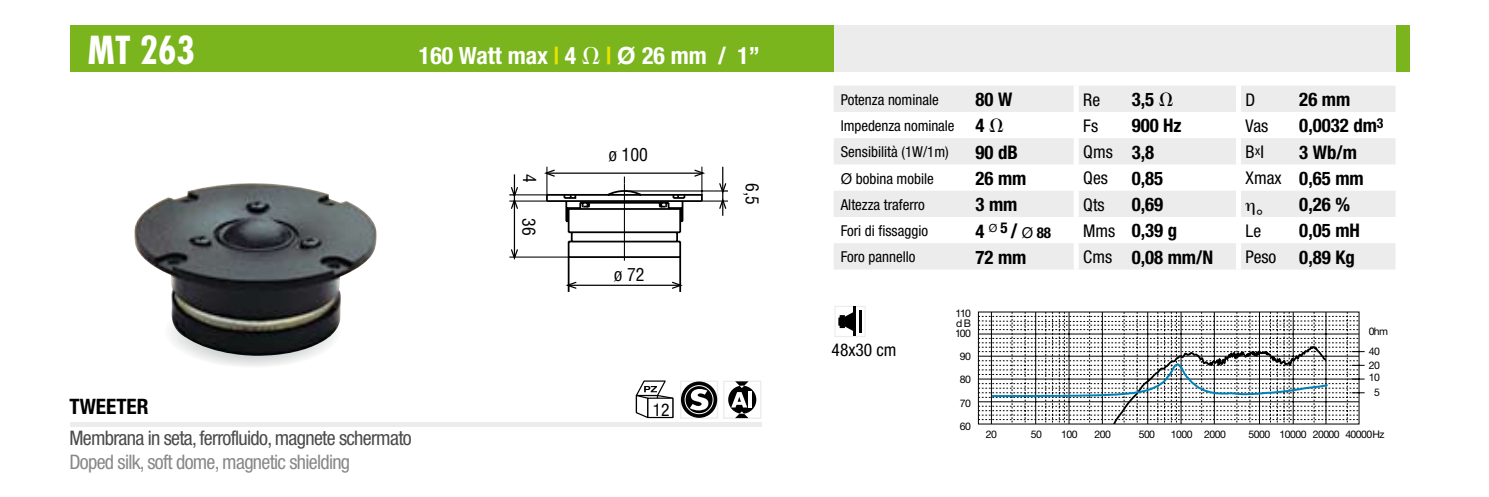
<style>
.page{position:relative;width:1489px;height:497px;background:#fff}
.page>*{position:absolute;margin:0;border:0;box-sizing:border-box;transform-origin:0 0}
.t1{font:700 condensed 37.5px "Futura";color:#fff}
.t2{font:700 condensed 23.75px "Helvetica Neue";color:#fff}
.t3{font:700 condensed 21.25px "Helvetica Neue";color:#000}
.t4{font:condensed 20px "Helvetica Neue";letter-spacing:-.035em;color:#4b4b4d}
.t5{font:condensed 20px "Helvetica Neue";letter-spacing:-.035em;color:#878889}
.t6{font:700 condensed 18.75px "Helvetica Neue";color:#000}
.t7{font:condensed 17.5px "Helvetica Neue";color:#000}
.t8{font:condensed 17.5px "Helvetica";color:#000}
.t9{font:condensed 15px "Helvetica Neue";color:#000}
.t10{font:700 condensed 15px "Helvetica Neue";color:#000}
.t11{font:10.5px/10.2px "Helvetica Neue";letter-spacing:-.05em;color:#000;text-align:justify}
.s1{color:#ebe100}
.s2{font-family:"Universal Greekwith Math Pi";font-weight:400;font-stretch:normal}
.s3{font-stretch:normal}
.s4{font-weight:700;font-size:18.75px}
.s5{font-family:"Universal Greekwith Math Pi";font-stretch:normal;font-size:18.75px}
.s6{font-weight:400;font-size:17.5px}
.s7{font-size:18.75px}
.s8{font-size:20px}
.s9{font-weight:400;font-stretch:normal}
</style>
<div class="page">
<div style="left:70px;top:421px;width:691px;height:5px;background:#ececed"></div>
<svg style="left:165px;top:295px;width:176px;height:72px"></svg>
<div style="left:833px;top:25px;width:563px;height:47px;background:#ececed"></div>
<div style="left:70px;top:25px;width:763px;height:47px;background:#7ab51d"></div>
<svg style="left:834px;top:86px;width:561px;height:183px;fill:#ececed"></svg>
<div style="left:1073px;top:85px;width:5px;height:27px;background:#fff"></div>
<div style="left:1235px;top:85px;width:5px;height:27px;background:#fff"></div>
<div style="left:1073px;top:112px;width:5px;height:26px;background:#fff"></div>
<div style="left:1235px;top:112px;width:5px;height:26px;background:#fff"></div>
<div style="left:1073px;top:138px;width:5px;height:26px;background:#fff"></div>
<div style="left:1235px;top:138px;width:5px;height:26px;background:#fff"></div>
<div style="left:1073px;top:164px;width:5px;height:26px;background:#fff"></div>
<div style="left:1235px;top:164px;width:5px;height:26px;background:#fff"></div>
<div style="left:1073px;top:190px;width:5px;height:27px;background:#fff"></div>
<div style="left:1235px;top:190px;width:5px;height:27px;background:#fff"></div>
<div style="left:1073px;top:217px;width:5px;height:26px;background:#fff"></div>
<div style="left:1235px;top:217px;width:5px;height:26px;background:#fff"></div>
<div style="left:1073px;top:243px;width:5px;height:26px;background:#fff"></div>
<div style="left:1235px;top:243px;width:5px;height:26px;background:#fff"></div>
<div style="left:1396px;top:25px;width:13px;height:47px;background:#7ab51d"></div>
<img style="left:134px;top:183px;width:243px;height:172px">
<svg style="left:977px;top:311px;width:388px;height:113px"></svg>
<div style="left:723px;top:380px;width:38px;height:38px;border:1px solid #ececed"></div>
<svg style="left:728px;top:385px;width:28px;height:28px"></svg>
<svg style="left:731px;top:381px;width:17px;height:36px"></svg>
<hr style="left:748px;top:390px;width:4px;height:17px;background:#fff">
<svg style="left:680px;top:389px;width:38px;height:30px"></svg>
<div style="left:680px;top:380px;width:38px;height:38px;border:1px solid #ececed"></div>
<svg style="left:681px;top:381px;width:36px;height:36px"></svg>
<div style="left:684px;top:384px;width:29px;height:29px;border:1px solid #fff;border-radius:50%"></div>
<svg style="left:689px;top:388px;width:19px;height:22px"></svg>
<svg style="left:645px;top:397px;width:29px;height:22px"></svg>
<svg style="left:635px;top:380px;width:38px;height:37px"></svg>
<svg style="left:835px;top:306px;width:31px;height:31px"></svg>
<div style="left:834px;top:305px;width:31px;height:31px;border:1px solid #ececed"></div>
<svg style="left:838px;top:310px;width:15px;height:22px"></svg>
<div style="left:839px;top:315px;width:5px;height:12px;background:#000"></div>
<hr style="left:859px;top:310px;width:2px;height:22px;background:#000">
<hr style="left:853px;top:306px;width:3px;height:29px;background:#000">
<svg style="left:509px;top:166px;width:219px;height:126px"></svg>
<svg style="left:1245px;top:202px;width:9px;height:12px"></svg>
<h1 class="t1" style="left:88px;top:25px;width:108px">MT 263</h1>
<h2 class="t2" style="left:419px;top:41px;width:342px">160 Watt max <span class="s1">|</span> 4 <span class="s2">V</span> <span class="s1">|</span> <span class="s3">Ø</span> 26 mm / 1”</h2>
<p class="t8" style="left:540px;top:174px;width:10px;rotate:90deg">4</p>
<p class="t8" style="left:540px;top:217px;width:19px;rotate:90deg">36</p>
<p class="t8" style="left:608px;top:144px;width:41px">ø 100</p>
<p class="t8" style="left:614px;top:263px;width:32px">ø 72</p>
<p class="t8" style="left:763px;top:183px;width:23px;rotate:90deg">6,5</p>
<h3 class="t3" style="left:70px;top:393px;width:81px">TWEETER</h3>
<h3 class="t4" style="left:70px;top:426px;width:344px">Membrana in seta, ferrofluido, magnete schermato</h3>
<h3 class="t5" style="left:70px;top:450px;width:282px">Doped silk, soft dome, magnetic shielding</h3>
<p class="t7" style="left:652px;top:399px;width:18px">12</p>
<p class="t9" style="left:840px;top:91px;width:100px">Potenza nominale</p>
<p class="t6" style="left:975px;top:88px;width:38px">80 W</p>
<p class="t7" style="left:1083px;top:89px;width:18px">Re</p>
<p class="t6" style="left:1131px;top:88px;width:43px">3,5 <span class="s2">V</span></p>
<p class="t7" style="left:1245px;top:89px;width:11px">D</p>
<p class="t6" style="left:1299px;top:88px;width:52px">26 mm</p>
<p class="t9" style="left:840px;top:117px;width:164px">Impedenza nominale <span class="s4">4</span> <span class="s5">V</span></p>
<p class="t7" style="left:1083px;top:115px;width:16px">Fs</p>
<p class="t6" style="left:1131px;top:114px;width:51px">900 Hz</p>
<p class="t7" style="left:1245px;top:115px;width:24px">Vas</p>
<p class="t6" style="left:1299px;top:114px;width:86px">0,0032 dm<sup>3</sup></p>
<p class="t9" style="left:840px;top:143px;width:109px">Sensibilità (1W/1m)</p>
<p class="t6" style="left:975px;top:140px;width:44px">90 dB</p>
<p class="t7" style="left:1083px;top:142px;width:72px">Qms <span class="s4">3,8</span></p>
<p class="t7" style="left:1245px;top:142px;width:20px">B<sup>x</sup>I</p>
<p class="t6" style="left:1299px;top:140px;width:59px">3 Wb/m</p>
<p class="t9" style="left:840px;top:169px;width:95px"><span class="s3">Ø</span> bobina mobile</p>
<p class="t6" style="left:975px;top:167px;width:52px">26 mm</p>
<p class="t7" style="left:1083px;top:168px;width:26px">Qes</p>
<p class="t6" style="left:1131px;top:167px;width:33px">0,85</p>
<p class="t6" style="left:1245px;top:167px;width:120px"><span class="s6">Xmax</span> 0,65 mm</p>
<p class="t9" style="left:840px;top:195px;width:86px">Altezza traferro</p>
<p class="t6" style="left:975px;top:193px;width:43px">3 mm</p>
<p class="t7" style="left:1083px;top:194px;width:23px">Qts</p>
<p class="t6" style="left:1131px;top:193px;width:33px">0,69</p>
<p class="t7" style="left:1256px;top:205px;width:8px">°</p>
<p class="t6" style="left:1299px;top:193px;width:52px">0,26 %</p>
<p class="t9" style="left:840px;top:222px;width:89px">Fori di fissaggio</p>
<p class="t10" style="left:975px;top:223px;width:77px"><span class="s7">4</span> <sup>Ø</sup> 5 <span class="s8">/</span> <span class="s9">Ø</span>88</p>
<p class="t6" style="left:1083px;top:219px;width:95px"><span class="s6">Mms</span> 0,39 g</p>
<p class="t7" style="left:1245px;top:220px;width:17px">Le</p>
<p class="t6" style="left:1299px;top:219px;width:62px">0,05 mH</p>
<p class="t9" style="left:840px;top:248px;width:76px">Foro pannello</p>
<p class="t6" style="left:975px;top:245px;width:52px">72 mm</p>
<p class="t6" style="left:1083px;top:245px;width:131px"><span class="s6">Cms</span> 0,08 mm/N</p>
<p class="t6" style="left:1245px;top:245px;width:111px"><span class="s6">Peso</span> 0,89 Kg</p>
<p class="t7" style="left:831px;top:339px;width:66px">48x30 cm</p>
<p class="t11" style="left:955px;top:307px;width:17px">110 dB 100</p>
<p class="t11" style="left:959px;top:350px;width:13px">90</p>
<p class="t11" style="left:959px;top:373px;width:13px">80</p>
<p class="t11" style="left:959px;top:397px;width:13px">70</p>
<p class="t11" style="left:959px;top:420px;width:13px">60</p>
<p class="t11" style="left:1368px;top:326px;width:21px">0hm</p>
<p class="t11" style="left:1368px;top:344px;width:13px;line-height:13px">40<br>20<br>10</p>
<p class="t11" style="left:1373px;top:386px;width:7px">5</p>
<p class="t11" style="left:985px;top:428px;width:13px">20</p>
<p class="t11" style="left:1030px;top:428px;width:13px">50</p>
<p class="t11" style="left:1061px;top:428px;width:18px">100</p>
<p class="t11" style="left:1094px;top:428px;width:18px">200</p>
<p class="t11" style="left:1138px;top:428px;width:18px">500</p>
<p class="t11" style="left:1170px;top:428px;width:56px">1000 2000</p>
<p class="t11" style="left:1248px;top:428px;width:137px">5000 10000 20000 40000Hz</p>
</div>
